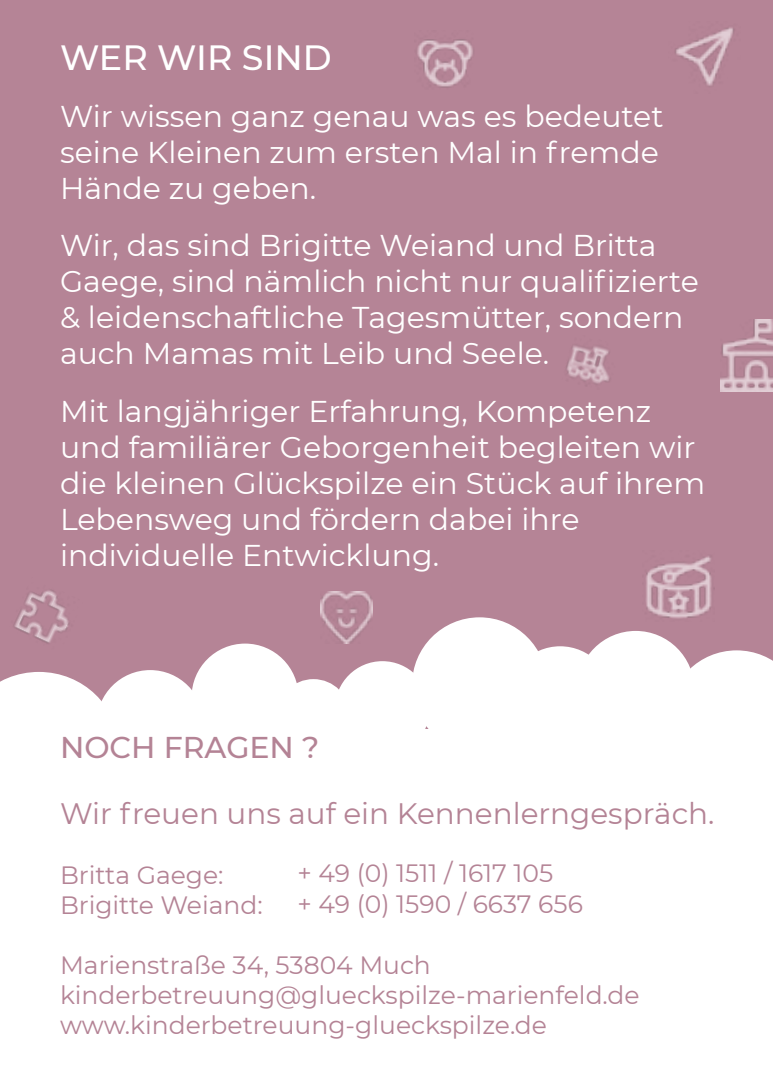
<style>
.page{position:relative;width:773px;height:1078px;background:#fff}
.page>*{position:absolute;margin:0;border:0;box-sizing:border-box;transform-origin:0 0}
.t1{font:500 35px "Montserrat";color:#fff}
.t2{font:30px/36px "Montserrat";color:#fff}
.t3{font:500 30px "Montserrat";color:#b48395}
.t4{font:29.5px "Montserrat";color:#b48395}
.t5{font:25px/30px "Montserrat";color:#b48395}
</style>
<div class="page">
<div style="left:0;top:0;width:772px;height:735px;background:#b58496"></div>
<img style="left:320px;top:591px;width:52px;height:52px">
<div style="left:97px;top:670px;width:107px;height:106px;background:#fff;border-radius:50%"></div>
<div style="left:191px;top:643px;width:107px;height:107px;background:#fff;border-radius:50%"></div>
<div style="left:277px;top:679px;width:73px;height:73px;background:#fff;border-radius:50%"></div>
<div style="left:335px;top:661px;width:94px;height:94px;background:#fff;border-radius:50%"></div>
<div style="left:412px;top:617px;width:135px;height:135px;background:#fff;border-radius:50%"></div>
<div style="left:506px;top:646px;width:107px;height:109px;background:#fff;border-radius:50%"></div>
<div style="left:577px;top:630px;width:117px;height:118px;background:#fff;border-radius:50%"></div>
<svg style="left:679px;top:650px;width:93px;height:85px"></svg>
<svg style="left:0;top:672px;width:119px;height:63px"></svg>
<div style="left:60px;top:729px;width:654px;height:339px;background:#fff"></div>
<img style="left:566px;top:346px;width:43px;height:37px">
<img style="left:646px;top:556px;width:68px;height:63px">
<img style="left:15px;top:590px;width:54px;height:54px">
<img style="left:417px;top:39px;width:56px;height:49px">
<img style="left:720px;top:320px;width:52px;height:71px">
<img style="left:675px;top:27px;width:60px;height:59px">
<p class="t1" style="left:60px;top:33px;width:273px">WER WIR SIND</p>
<p class="t2" style="left:60px;top:97px;width:605px">Wir wissen ganz genau was es bedeutet seine Kleinen zum ersten Mal in fremde<br>Hände zu geben.</p>
<p class="t2" style="left:60px;top:226px;width:640px">Wir, das sind Brigitte Weiand und Britta Gaege, sind nämlich nicht nur qualifizierte &amp; leidenschaftliche Tagesmütter, sondern auch Mamas mit Leib und Seele.</p>
<p class="t2" style="left:60px;top:391px;width:646px">Mit langjähriger Erfahrung, Kompetenz und familiärer Geborgenheit begleiten wir die kleinen Glückspilze ein Stück auf ihrem Lebensweg und fördern dabei ihre individuelle Entwicklung.</p>
<p class="t3" style="left:60px;top:726px;width:261px">NOCH FRAGEN ?</p>
<p class="t4" style="left:60px;top:792px;width:655px">Wir freuen uns auf ein Kennenlerngespräch.</p>
<p class="t5" style="left:60px;top:858px;width:204px">Britta Gaege:<br>Brigitte Weiand:</p>
<p class="t5" style="left:60px;top:948px;width:581px">Marienstraße 34, 53804 Much kinderbetreuung@glueckspilze-marienfeld.de www.kinderbetreuung-glueckspilze.de</p>
<p class="t5" style="left:297px;top:856px;width:287px;line-height:31px">+ 49 (0) 1511 / 1617 105<br>+ 49 (0) 1590 / 6637 656</p>
</div>
